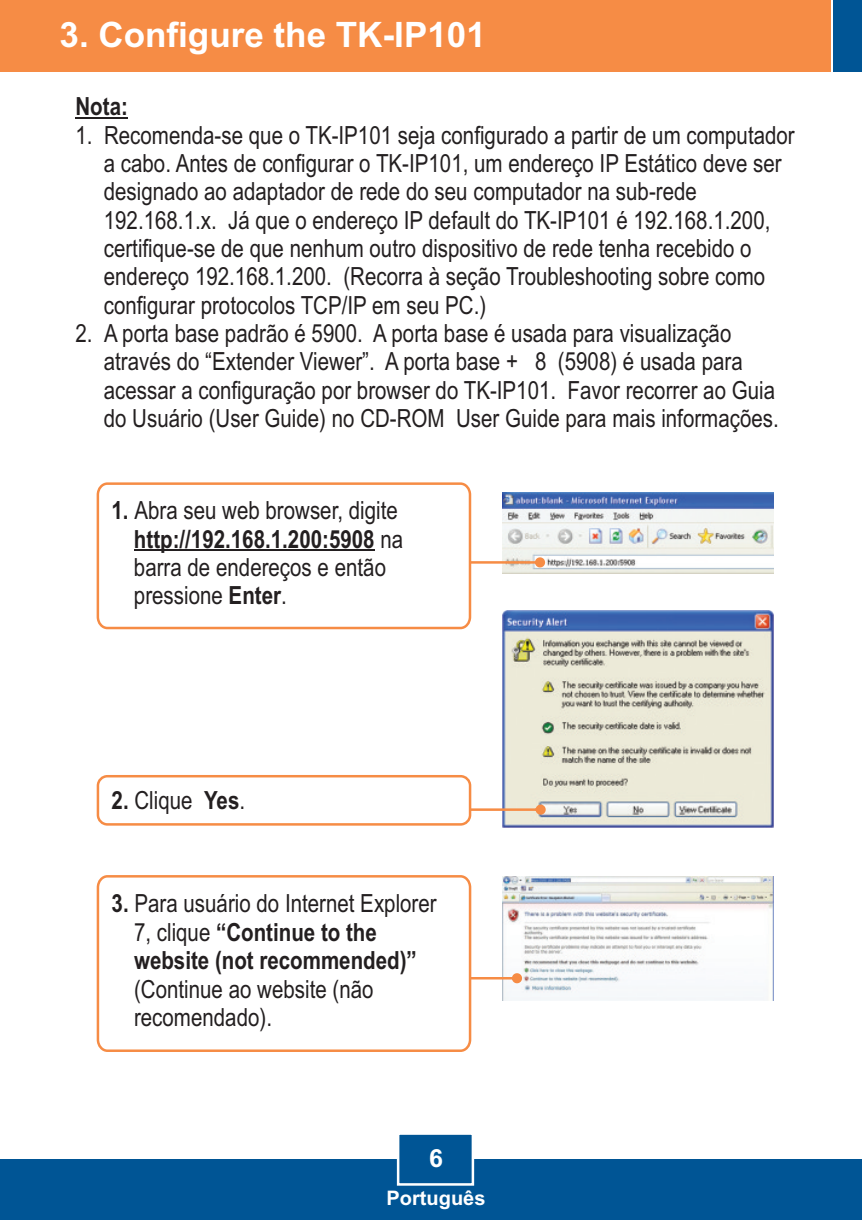
<style>
.page{position:relative;width:862px;height:1220px;background:#fff}
.page>*{position:absolute;margin:0;border:0;box-sizing:border-box;transform-origin:0 0}
.t1{font:700 35px "Arial";color:#fff}
.t2{font:25px/28.2px "Arial Narrow";color:#231f20}
.t3{font:700 25px/28.5px "Arial Narrow";color:#231f20}
.t4{font:700 25px "Arial";color:#fff}
.t5{font:700 20px "Arial";color:#fff}
.s1{font-weight:700}
.s2{font-weight:400}
</style>
<div class="page">
<div style="left:0;top:1159px;width:861px;height:61px;background:#005595"></div>
<div style="left:0;top:0;width:830px;height:72px;background:#f68c45"></div>
<div style="left:832px;top:0;width:29px;height:72px;background:#005595"></div>
<svg style="left:396px;top:1134px;width:79px;height:52px"></svg>
<hr style="left:75px;top:118px;width:53px;height:1px;background:#231f20">
<img style="left:502px;top:492px;width:270px;height:82px">
<img style="left:502px;top:610px;width:270px;height:217px">
<img style="left:502px;top:876px;width:270px;height:124px">
<svg style="left:472px;top:973px;width:50px;height:10px"></svg>
<svg style="left:472px;top:557px;width:73px;height:10px"></svg>
<svg style="left:96px;top:482px;width:376px;height:148px"></svg>
<hr style="left:134px;top:550px;width:240px;height:1px;background:#231f20">
<svg style="left:96px;top:875px;width:376px;height:177px"></svg>
<svg style="left:471px;top:804px;width:74px;height:10px"></svg>
<div style="left:97px;top:775px;width:374px;height:50px;background:#fff;border:3px solid #f68c45;border-radius:9px"></div>
<h1 class="t1" style="left:59px;top:22px;width:427px">3. Configure the TK-IP101</h1>
<p class="t3" style="left:75px;top:95px;width:54px">Nota:</p>
<p class="t2" style="left:75px;top:123px;width:19px">1.</p>
<p class="t2" style="left:104px;top:123px;width:692px">Recomenda-se que o TK-IP101 seja configurado a partir de um computador a cabo. Antes de configurar o TK-IP101, um endereço IP Estático deve ser designado ao adaptador de rede do seu computador na sub-rede 192.168.1.x. Já que o endereço IP default do TK-IP101 é 192.168.1.200, certifique-se de que nenhum outro dispositivo de rede tenha recebido o endereço 192.168.1.200. (Recorra à seção Troubleshooting sobre como configurar protocolos TCP/IP em seu PC.)<br>A porta base padrão é 5900. A porta base é usada para visualização através do “Extender Viewer”. A porta base + 8 (5908) é usada para acessar a configuração por browser do TK-IP101. Favor recorrer ao Guia do Usuário (User Guide) no CD-ROM User Guide para mais informações.</p>
<p class="t2" style="left:75px;top:321px;width:19px">2.</p>
<p class="t2" style="left:134px;top:498px;width:270px;text-indent:-22px"><span class="s1">1.</span> Abra seu web browser, digite <span class="s1">http://192.168.1.200:5908</span> na barra de endereços e então pressione <span class="s1">Enter</span>.</p>
<p class="t2" style="left:112px;top:788px;width:135px"><span class="s1">2.</span> Clique <span class="s1">Yes</span>.</p>
<p class="t3" style="left:134px;top:891px;width:304px;text-indent:-22px">3. <span class="s2">Para usuário do Internet Explorer<br>7, clique</span> “Continue to the website (not recommended)”</p>
<p class="t2" style="left:134px;top:977px;width:241px">(Continue ao website (não recomendado).</p>
<p class="t4" style="left:429px;top:1149px;width:15px">6</p>
<p class="t5" style="left:386px;top:1190px;width:100px">Português</p>
</div>
